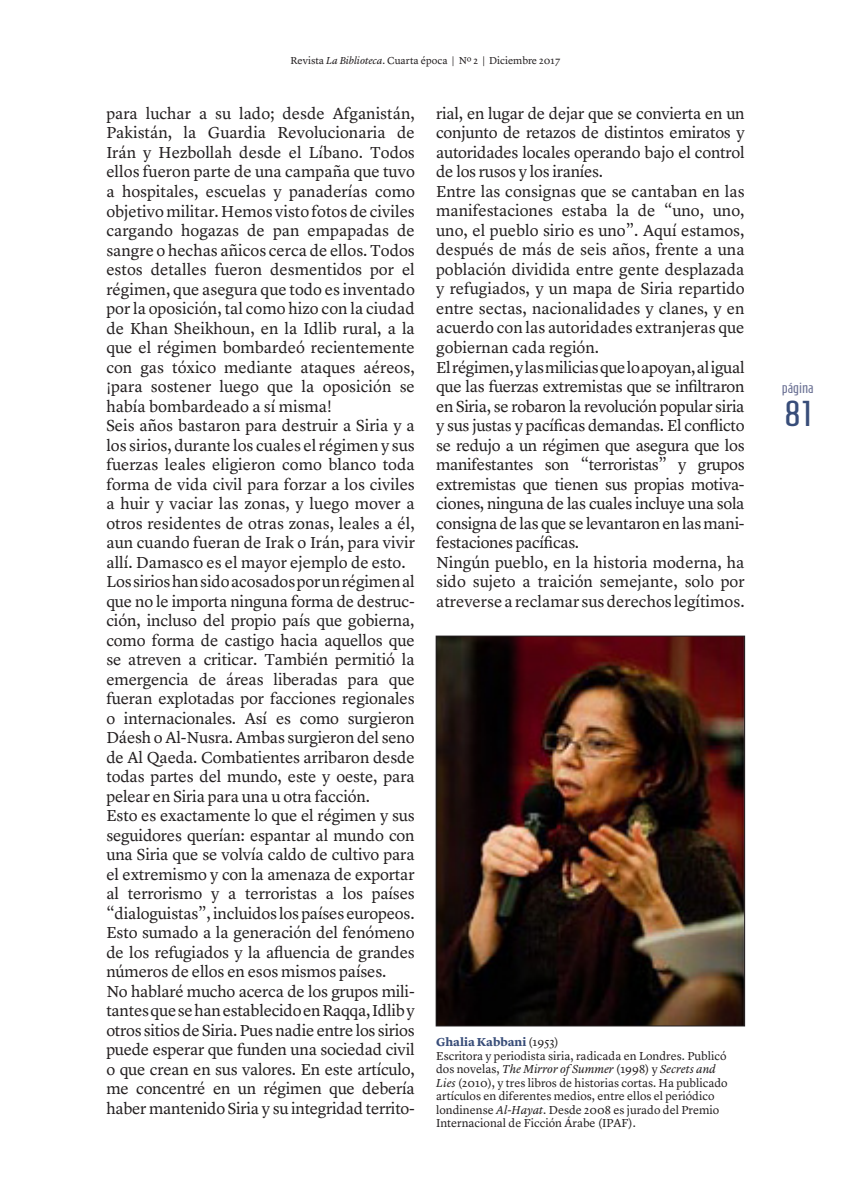
<style>
.page{position:relative;width:851px;height:1191px;background:#fff}
.page>*{position:absolute;margin:0;border:0;box-sizing:border-box;transform-origin:0 0}
.t1{font:36px "Homenaje";color:#384d79}
.t2{font:16.5px/19.5px "Lyon Text";letter-spacing:-.01em;color:#231f20}
.t3{font:15px "Homenaje";color:#6c7295}
.t4{font:12px/13.5px "Lyon Text";color:#231f20}
.t5{font:10.5px "Lyon Text";color:#231f20}
.s1{font-style:italic}
.s2{font-weight:700;color:#384d79}
</style>
<div class="page">
<img style="left:438px;top:638px;width:304px;height:386px">
<div style="left:436px;top:636px;width:308px;height:390px;border:1px solid #231f20"></div>
<p class="t5" style="left:290px;top:52px;width:271px">Revista <span class="s1">La Biblioteca</span>. Cuarta época | Nº 2 | Diciembre 2017</p>
<p class="t2" style="left:106px;top:102px;width:310px">para luchar a su lado; desde Afganistán, Pakistán, la Guardia Revolucionaria de Irán y Hezbollah desde el Líbano. Todos ellos fueron parte de una campaña que tuvo a hospitales, escuelas y panaderías como objetivo militar. Hemos visto fotos de civiles cargando hogazas de pan empapadas de sangre o hechas añicos cerca de ellos. Todos estos detalles fueron desmentidos por el régimen, que asegura que todo es inventado por la oposición, tal como hizo con la ciudad de Khan Sheikhoun, en la Idlib rural, a la que el régimen bombardeó recientemente con gas tóxico mediante ataques aéreos, ¡para sostener luego que la oposición se había bombardeado a sí misma!<br>Seis años bastaron para destruir a Siria y a los sirios, durante los cuales el régimen y sus fuerzas leales eligieron como blanco toda forma de vida civil para forzar a los civiles a huir y vaciar las zonas, y luego mover a otros residentes de otras zonas, leales a él, aun cuando fueran de Irak o Irán, para vivir allí. Damasco es el mayor ejemplo de esto.<br>Los sirios han sido acosados por un régimen al que no le importa ninguna forma de destruc&shy;ción, incluso del propio país que gobierna, como forma de castigo hacia aquellos que se atreven a criticar. También permitió la emergencia de áreas liberadas para que fueran explotadas por facciones regionales o internacionales. Así es como surgieron Dáesh o Al-Nusra. Ambas surgieron del seno de Al Qaeda. Combatientes arribaron desde todas partes del mundo, este y oeste, para pelear en Siria para una u otra facción.<br>Esto es exactamente lo que el régimen y sus seguidores querían: espantar al mundo con una Siria que se volvía caldo de cultivo para el extremismo y con la amenaza de exportar al terrorismo y a terroristas a los países “dialoguistas”, incluidos los países europeos.<br>Esto sumado a la generación del fenómeno de los refugiados y la afluencia de grandes números de ellos en esos mismos países.<br>No hablaré mucho acerca de los grupos mili&shy;tantes que se han establecido en Raqqa, Idlib y otros sitios de Siria. Pues nadie entre los sirios puede esperar que funden una sociedad civil o que crean en sus valores. En este artículo, me concentré en un régimen que debería haber mantenido Siria y su integridad territo-</p>
<p class="t2" style="left:436px;top:102px;width:310px">rial, en lugar de dejar que se convierta en un conjunto de retazos de distintos emiratos y autoridades locales operando bajo el control de los rusos y los iraníes.<br>Entre las consignas que se cantaban en las manifestaciones estaba la de “uno, uno, uno, el pueblo sirio es uno”. Aquí estamos, después de más de seis años, frente a una población dividida entre gente desplazada y refugiados, y un mapa de Siria repartido entre sectas, nacionalidades y clanes, y en acuerdo con las autoridades extranjeras que gobiernan cada región.<br>El régimen, y las milicias que lo apoyan, al igual que las fuerzas extremistas que se infiltraron en Siria, se robaron la revolución popular siria y sus justas y pacíficas demandas. El conflicto se redujo a un régimen que asegura que los manifestantes son “terroristas” y grupos extremistas que tienen sus propias motiva&shy;ciones, ninguna de las cuales incluye una sola consigna de las que se levantaron en las mani&shy;festaciones pacíficas.<br>Ningún pueblo, en la historia moderna, ha sido sujeto a traición semejante, solo por atreverse a reclamar sus derechos legítimos.</p>
<p class="t4" style="left:436px;top:1034px;width:293px"><span class="s2">Ghalia Kabbani</span> (1953)<br>Escritora y periodista siria, radicada en Londres. Publicó dos novelas, <span class="s1">The Mirror of Summer</span> (1998) y <span class="s1">Secrets and Lies</span> (2010), y tres libros de historias cortas. Ha publicado artículos en diferentes medios, entre ellos el periódico londinense <span class="s1">Al-Hayat</span>. Desde 2008 es jurado del Premio Internacional de Ficción Árabe (IPAF).</p>
<p class="t3" style="left:781px;top:380px;width:33px">página</p>
<h1 class="t1" style="left:783px;top:393px;width:29px">81</h1>
</div>
